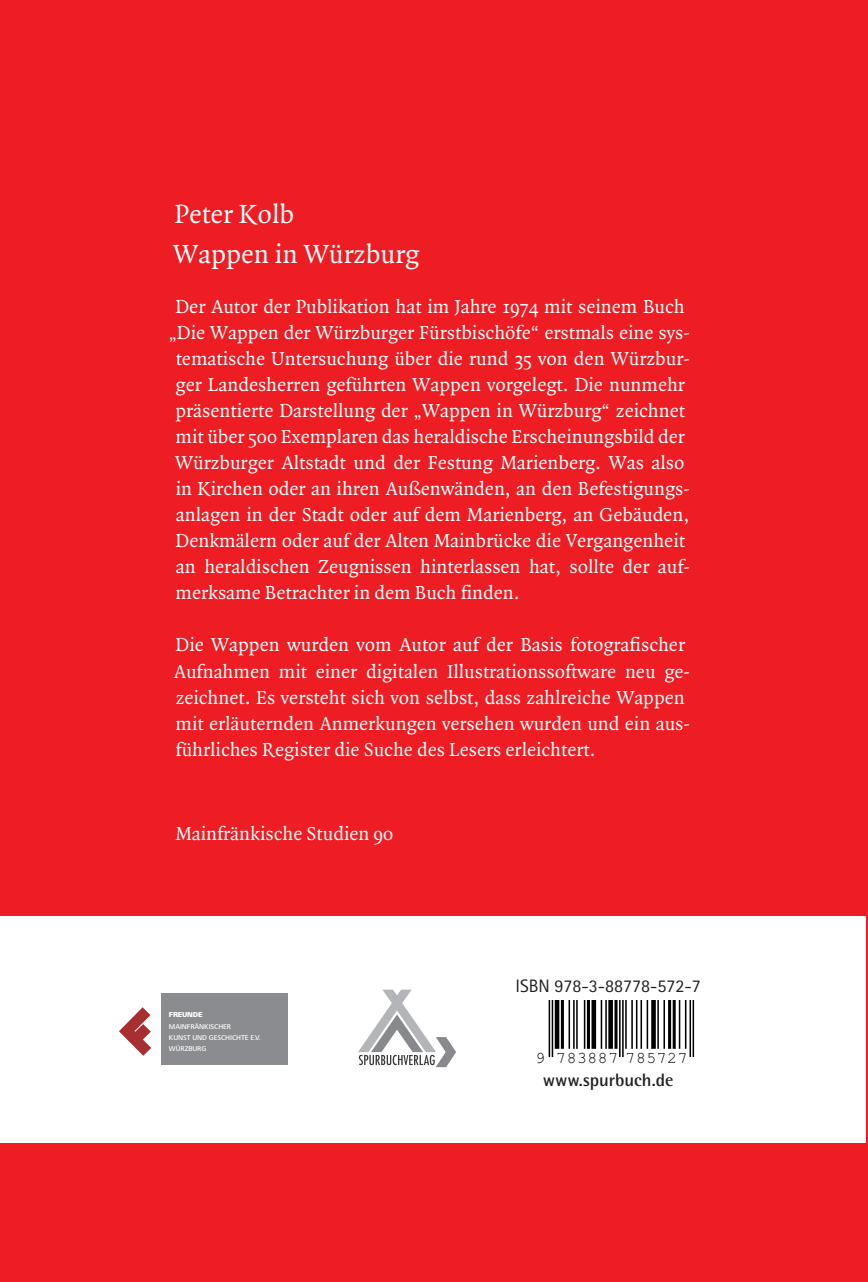
<style>
.page{position:relative;width:868px;height:1282px;background:#fff}
.page>*{position:absolute;margin:0;border:0;box-sizing:border-box;transform-origin:0 0}
.t1{font:28px/40px "Quadraat OT";color:#fff}
.t2{font:20px/26px "Quadraat OT";color:#fff}
.t3{font:18px "Rotis Sans Serif";color:#231f20}
.t4{font:700 18px "Rotis Semi Sans";color:#231f20}
.t5{font:16.4px "Arial";letter-spacing:.035em;color:#000}
.t6{font:800 7.4px "Frutiger Next Pro";letter-spacing:-.03em;color:#fff}
.t7{font:500 7.2px/11.2px "Frutiger Next Pro";letter-spacing:-.01em;color:#fff}
</style>
<div class="page">
<div style="left:0;top:0;width:867px;height:1281px;background:#ee1d23"></div>
<div style="left:0;top:916px;width:865px;height:226px;background:#fff"></div>
<hr style="left:548px;top:999px;width:2px;height:57px;background:#000">
<hr style="left:551px;top:999px;width:2px;height:57px;background:#000">
<div style="left:554px;top:999px;width:5px;height:49px;background:#000"></div>
<svg style="left:560px;top:1000px;width:4px;height:48px"></svg>
<hr style="left:568px;top:999px;width:2px;height:49px;background:#000">
<hr style="left:573px;top:999px;width:1px;height:49px;background:#000">
<hr style="left:576px;top:999px;width:1px;height:49px;background:#000">
<hr style="left:583px;top:999px;width:2px;height:49px;background:#000">
<hr style="left:587px;top:999px;width:3px;height:49px;background:#000">
<div style="left:591px;top:999px;width:5px;height:49px;background:#000"></div>
<hr style="left:600px;top:999px;width:2px;height:49px;background:#000">
<hr style="left:605px;top:999px;width:1px;height:49px;background:#000">
<div style="left:608px;top:999px;width:5px;height:49px;background:#000"></div>
<hr style="left:614px;top:999px;width:3px;height:49px;background:#000">
<hr style="left:619px;top:999px;width:1px;height:57px;background:#000">
<hr style="left:622px;top:999px;width:1px;height:57px;background:#000">
<hr style="left:625px;top:999px;width:1px;height:49px;background:#000">
<hr style="left:631px;top:999px;width:1px;height:49px;background:#000">
<hr style="left:635px;top:999px;width:2px;height:49px;background:#000">
<hr style="left:640px;top:999px;width:2px;height:49px;background:#000">
<hr style="left:646px;top:999px;width:2px;height:49px;background:#000">
<svg style="left:651px;top:1000px;width:4px;height:48px"></svg>
<hr style="left:657px;top:999px;width:1px;height:49px;background:#000">
<hr style="left:663px;top:999px;width:2px;height:49px;background:#000">
<hr style="left:668px;top:999px;width:3px;height:49px;background:#000">
<hr style="left:672px;top:999px;width:3px;height:49px;background:#000">
<hr style="left:678px;top:999px;width:2px;height:49px;background:#000">
<hr style="left:684px;top:999px;width:2px;height:49px;background:#000">
<hr style="left:689px;top:999px;width:2px;height:57px;background:#000">
<hr style="left:692px;top:999px;width:2px;height:57px;background:#000">
<svg style="left:119px;top:1007px;width:32px;height:48px"></svg>
<div style="left:161px;top:993px;width:126px;height:71px;background:#8a8c8f"></div>
<svg style="left:358px;top:989px;width:98px;height:78px"></svg>
<h1 class="t1" style="left:173px;top:194px;width:247px">Peter Kolb<br>Wappen in Würzburg</h1>
<p class="t2" style="left:175px;top:293px;width:510px">Der Autor der Publikation hat im Jahre 1974 mit seinem Buch</p>
<p class="t2" style="left:168px;top:319px;width:523px">„Die Wappen der Würzburger Fürstbischöfe“ erstmals eine sys-</p>
<p class="t2" style="left:176px;top:345px;width:515px">tematische Untersuchung über die rund 35 von den Würzbur-</p>
<p class="t2" style="left:175px;top:371px;width:511px">ger Landesherren geführten Wappen vorgelegt. Die nunmehr</p>
<p class="t2" style="left:175px;top:397px;width:511px">präsentierte Darstellung der „Wappen in Würzburg“ zeichnet</p>
<p class="t2" style="left:175px;top:423px;width:511px">mit über 500 Exemplaren das heraldische Erscheinungsbild der</p>
<p class="t2" style="left:175px;top:449px;width:511px">Würzburger Altstadt und der Festung Marienberg. Was also</p>
<p class="t2" style="left:176px;top:475px;width:515px">in Kirchen oder an ihren Außenwänden, an den Befestigungs-</p>
<p class="t2" style="left:176px;top:501px;width:514px">anlagen in der Stadt oder auf dem Marienberg, an Gebäuden,</p>
<p class="t2" style="left:175px;top:527px;width:511px">Denkmälern oder auf der Alten Mainbrücke die Vergangenheit</p>
<p class="t2" style="left:176px;top:553px;width:515px">an heraldischen Zeugnissen hinterlassen hat, sollte der auf-</p>
<p class="t2" style="left:175px;top:579px;width:345px">merksame Betrachter in dem Buch finden.</p>
<p class="t2" style="left:174px;top:631px;width:517px">Die Wappen wurden vom Autor auf der Basis fotografischer Aufnahmen mit einer digitalen Illustrationssoftware neu ge&shy;zeichnet. Es versteht sich von selbst, dass zahlreiche Wappen mit erläuternden Anmerkungen versehen wurden und ein aus&shy;führliches Register die Suche des Lesers erleichtert.</p>
<p class="t2" style="left:175px;top:819px;width:219px">Mainfränkische Studien 90</p>
<p class="t6" style="left:169px;top:1010px;width:35px">FREUNDE</p>
<p class="t7" style="left:169px;top:1020px;width:93px">MAINFRÄNKISCHER<br>KUNST UND GESCHICHTE E.V.<br>WÜRZBURG</p>
<p class="t3" style="left:515px;top:975px;width:187px">ISBN 978-3-88778-572-7</p>
<p class="t5" style="left:535px;top:1047px;width:154px">9 783887 785727</p>
<p class="t4" style="left:543px;top:1068px;width:132px">www.spurbuch.de</p>
</div>
